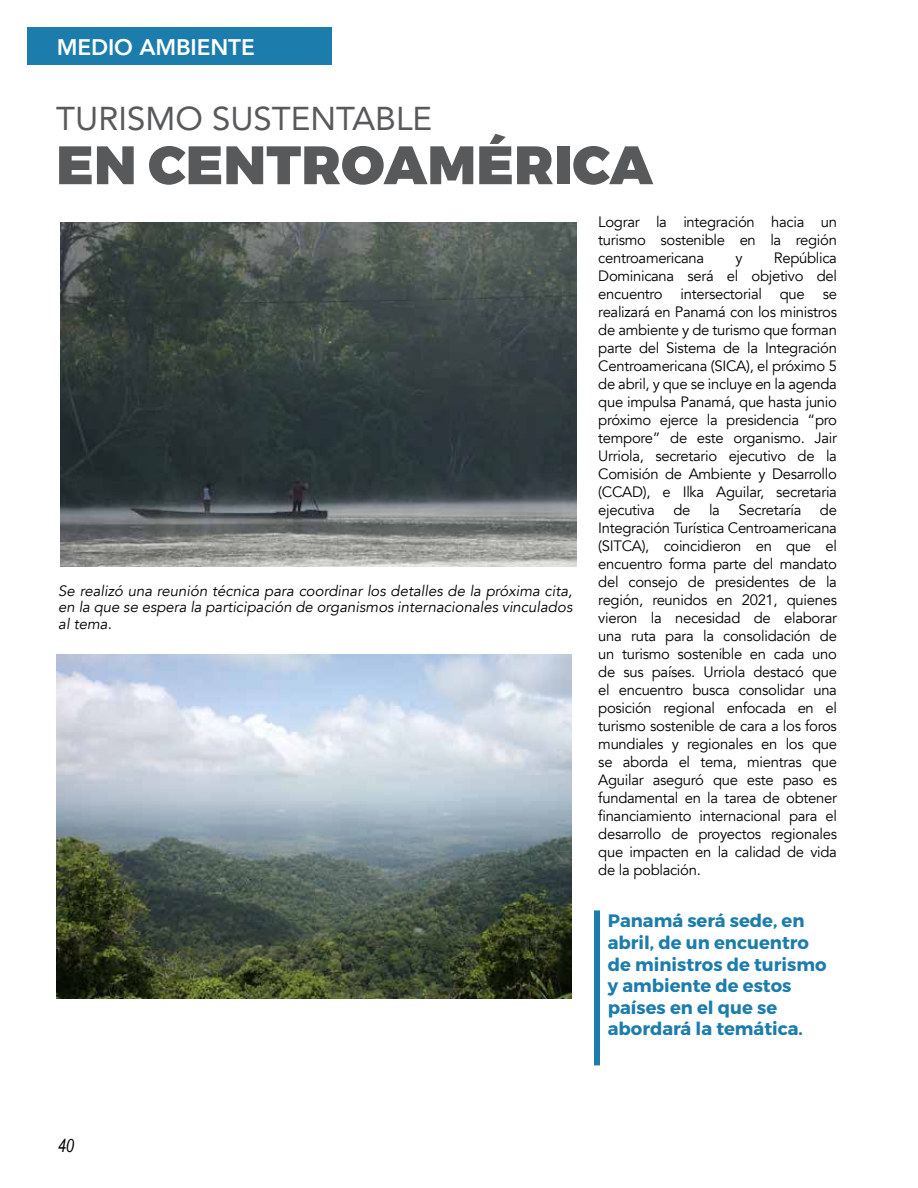
<style>
.page{position:relative;width:918px;height:1188px;background:#fff}
.page>*{position:absolute;margin:0;border:0;box-sizing:border-box;transform-origin:0 0}
.t1{font:900 54px "Montserrat";letter-spacing:.01em;color:#58595b}
.t2{font:33px "Avenir";color:#58595b}
.t3{font:800 22.5px "Avenir";color:#fff}
.t4{font:700 18px/21.6px "Montserrat";color:#1c7dad}
.t5{font:italic 18px "Arial Narrow";color:#000}
.t6{font:15px/18px "Avenir";letter-spacing:-.02em;color:#000;text-align:justify}
.t7{font:italic 15px/16.5px "Avenir";color:#000;text-align:justify}
</style>
<div class="page">
<div style="left:27px;top:27px;width:305px;height:38px;background:#1c7dad"></div>
<img style="left:61px;top:222px;width:515px;height:344px">
<img style="left:56px;top:654px;width:516px;height:344px">
<div style="left:594px;top:910px;width:6px;height:155px;background:#1c7dad"></div>
<h3 class="t3" style="left:57px;top:29px;width:16px">MEDIO</h3>
<h3 class="t3" style="left:139px;top:29px;width:16px">AMBIENTE</h3>
<h2 class="t2" style="left:56px;top:92px;width:377px">TURISMO SUSTENTABLE</h2>
<h1 class="t1" style="left:56px;top:131px;width:598px">EN CENTROAMÉRICA</h1>
<p class="t7" style="left:58px;top:582px;width:516px">Se realizó una reunión técnica para coordinar los detalles de la próxima cita, en la que se espera la participación de organismos internacionales vinculados al tema.</p>
<p class="t6" style="left:598px;top:213px;width:240px">Lograr la integración hacia un turismo sostenible en la región centroamericana</p>
<p class="t6" style="left:598px;top:249px;width:240px;text-indent:176px">República Dominicana será el objetivo del encuentro intersectorial que se realizará en Panamá con los ministros de ambiente y de turismo que forman parte del Sistema de la Integración Centroamericana (SICA), el próximo 5 de abril, y que se incluye en la agenda que impulsa Panamá, que hasta junio próximo ejerce la presidencia “pro tempore” de este organismo. Jair Urriola, secretario ejecutivo de la Comisión de Ambiente y Desarrollo (CCAD), e Ilka Aguilar, secretaria ejecutiva de la Secretaría de Integración Turística Centroamericana (SITCA), coincidieron en que el encuentro forma parte del mandato del consejo de presidentes de la región, reunidos en 2021, quienes vieron la necesidad de elaborar una ruta para la consolidación de un turismo sostenible en cada uno de sus países. Urriola destacó que el encuentro busca consolidar una posición regional enfocada en el turismo sostenible de cara a los foros mundiales y regionales en los que se aborda el tema, mientras que Aguilar aseguró que este paso es fundamental en la tarea de obtener financiamiento internacional para el desarrollo de proyectos regionales que impacten en la calidad de vida de la población.</p>
<p class="t6" style="left:735px;top:249px;width:9px">y</p>
<p class="t4" style="left:608px;top:910px;width:220px">Panamá será sede, en abril, de un encuentro de ministros de turismo y ambiente de estos países en el que se abordará la temática.</p>
<p class="t5" style="left:58px;top:1133px;width:18px">40</p>
</div>
